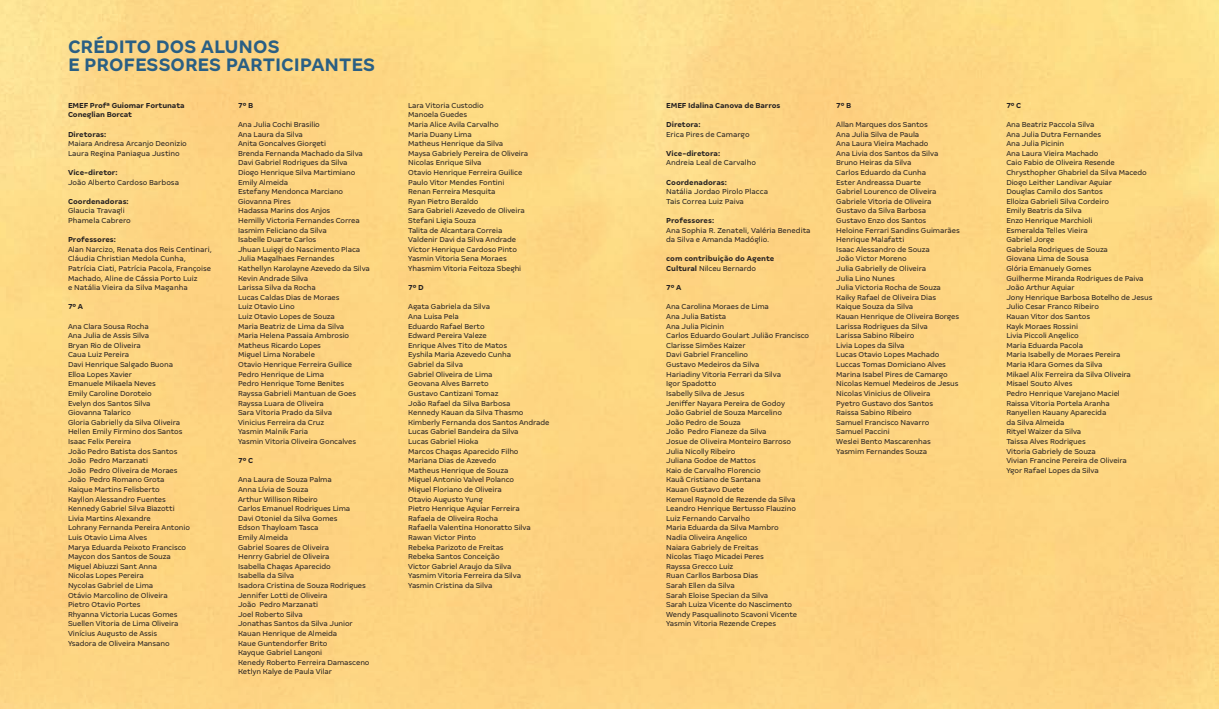
<style>
.page{position:relative;width:1219px;height:709px;background:#fff}
.page>*{position:absolute;margin:0;border:0;box-sizing:border-box;transform-origin:0 0}
.t1{font:700 20px/18px "Margem";color:#2a5f84}
.t2{font:8px/9.6px "Margem";letter-spacing:-.01em;color:#231f20}
.t3{font:700 8px/9.6px "Margem";letter-spacing:-.01em;color:#231f20}
.s1{font-weight:400}
</style>
<div class="page">
<h1 class="t1" style="left:68px;top:37px;width:308px">CRÉDITO DOS ALUNOS<br>E PROFESSORES PARTICIPANTES</h1>
<p class="t3" style="left:68px;top:100px;width:118px">EMEF Profª Guiomar Fortunata<br>Coneglian Borcat</p>
<p class="t3" style="left:68px;top:129px;width:40px">Diretoras:</p>
<p class="t2" style="left:68px;top:139px;width:120px">Maiara Andresa Arcanjo Deonizio<br>Laura Regina Paniagua Justino</p>
<p class="t3" style="left:68px;top:168px;width:51px">Vice-diretor:</p>
<p class="t2" style="left:68px;top:177px;width:112px">João Alberto Cardoso Barbosa</p>
<p class="t3" style="left:68px;top:196px;width:62px">Coordenadoras:</p>
<p class="t2" style="left:68px;top:206px;width:64px">Glaucia Travagli<br>Phamela Cabrero</p>
<p class="t3" style="left:68px;top:235px;width:49px">Professores:</p>
<p class="t2" style="left:68px;top:244px;width:145px">Alan Narcizo, Renata dos Reis Centinari, Cláudia Christian Medola Cunha, Patrícia Ciati, Patrícia Pacola, Françoise Machado, Aline de Cássia Porto Luiz<br>e Natália Vieira da Silva Maganha</p>
<p class="t3" style="left:68px;top:302px;width:17px">7º A</p>
<p class="t2" style="left:68px;top:321px;width:123px">Ana Clara Sousa Rocha<br>Ana Julia de Assis Silva<br>Bryan Rio de Oliveira<br>Caua Luiz Pereira<br>Davi Henrique Salgado Buona<br>Elloa Lopes Xavier<br>Emanuele Mikaela Neves<br>Emily Caroline Doroteio<br>Evelyn dos Santos Silva<br>Giovanna Talarico<br>Gloria Gabrielly da Silva Oliveira<br>Hellen Emily Firmino dos Santos<br>Isaac Felix Pereira<br>João Pedro Batista dos Santos<br>João Pedro Marzanati<br>João Pedro Oliveira de Moraes<br>João Pedro Romano Grota<br>Kaique Martins Felisberto<br>Kayllon Alessandro Fuentes<br>Kennedy Gabriel Silva Biazotti<br>Livia Martins Alexandre<br>Lohrany Fernanda Pereira Antonio<br>Luis Otavio Lima Alves<br>Marya Eduarda Peixoto Francisco<br>Maycon dos Santos de Souza<br>Miguel Abiuzzi Sant Anna<br>Nicolas Lopes Pereira<br>Nycolas Gabriel de Lima<br>Otávio Marcolino de Oliveira<br>Pietro Otavio Portes<br>Rhyanna Victoria Lucas Gomes<br>Suellen Vitoria de Lima Oliveira<br>Vinícius Augusto de Assis<br>Ysadora de Oliveira Mansano</p>
<p class="t3" style="left:238px;top:100px;width:16px">7º B</p>
<p class="t2" style="left:238px;top:120px;width:133px">Ana Julia Cochi Brasilio<br>Ana Laura da Silva<br>Anita Goncalves Giorgeti<br>Brenda Fernanda Machado da Silva<br>Davi Gabriel Rodrigues da Silva<br>Diogo Henrique Silva Martimiano<br>Emily Almeida<br>Estefany Mendonca Marciano<br>Giovanna Pires<br>Hadassa Marins dos Anjos<br>Hemilly Victoria Fernandes Correa<br>Iasmim Feliciano da Silva<br>Isabelle Duarte Carlos<br>Jhuan Luiggi do Nascimento Placa<br>Julia Magalhaes Fernandes<br>Kathellyn Karolayne Azevedo da Silva<br>Kevin Andrade Silva<br>Larissa Silva da Rocha<br>Lucas Caldas Dias de Moraes<br>Luiz Otavio Lino<br>Luiz Otavio Lopes de Souza<br>Maria Beatriz de Lima da Silva<br>Maria Helena Passaia Ambrosio<br>Matheus Ricardo Lopes<br>Miguel Lima Norabele<br>Otavio Henrique Ferreira Guilice<br>Pedro Henrique de Lima<br>Pedro Henrique Tome Benites<br>Rayssa Gabrieli Mantuan de Goes<br>Rayssa Luara de Oliveira<br>Sara Vitoria Prado da Silva<br>Vinicius Ferreira da Cruz<br>Yasmin Malnik Faria<br>Yasmin Vitoria Oliveira Goncalves</p>
<p class="t3" style="left:238px;top:456px;width:16px">7º C</p>
<p class="t2" style="left:238px;top:475px;width:133px">Ana Laura de Souza Palma<br>Anna Lívia de Souza<br>Arthur Willison Ribeiro<br>Carlos Emanuel Rodrigues Lima<br>Davi Otoniel da Silva Gomes<br>Edson Thayloam Tasca<br>Emily Almeida<br>Gabriel Soares de Oliveira<br>Henrry Gabriel de Oliveira<br>Isabella Chagas Aparecido<br>Isabella da Silva<br>Isadora Cristina de Souza Rodrigues<br>Jennifer Lotti de Oliveira<br>João Pedro Marzanati<br>Joel Roberto Silva<br>Jonathas Santos da Silva Junior<br>Kauan Henrique de Almeida<br>Kaue Guntendorfer Brito<br>Kayque Gabriel Langoni<br>Kenedy Roberto Ferreira Damasceno<br>Ketlyn Kalye de Paula Vilar</p>
<p class="t2" style="left:408px;top:100px;width:122px">Lara Vitoria Custodio<br>Manoela Guedes<br>Maria Alice Avila Carvalho<br>Maria Duany Lima<br>Matheus Henrique da Silva<br>Maysa Gabriely Pereira de Oliveira<br>Nicolas Enrique Silva<br>Otavio Henrique Ferreira Guilice<br>Paulo Vitor Mendes Fontini<br>Renan Ferreira Mesquita<br>Ryan Pietro Beraldo<br>Sara Gabrieli Azevedo de Oliveira<br>Stefani Ligia Souza<br>Talita de Alcantara Correia<br>Valdenir Davi da Silva Andrade<br>Victor Henrique Cardoso Pinto<br>Yasmin Vitoria Sena Moraes<br>Yhasmim Vitoria Feitoza Sbeghi</p>
<p class="t3" style="left:408px;top:283px;width:17px">7º D</p>
<p class="t2" style="left:408px;top:302px;width:143px">Agata Gabriela da Silva<br>Ana Luisa Pela<br>Eduardo Rafael Berto<br>Edward Pereira Valeze<br>Enrique Alves Tito de Matos<br>Eyshila Maria Azevedo Cunha<br>Gabriel da Silva<br>Gabriel Oliveira de Lima<br>Geovana Alves Barreto<br>Gustavo Cantizani Tomaz<br>João Rafael da Silva Barbosa<br>Kennedy Kauan da Silva Thasmo<br>Kimberly Fernanda dos Santos Andrade<br>Lucas Gabriel Bandeira da Silva<br>Lucas Gabriel Hioka<br>Marcos Chagas Aparecido Filho<br>Mariana Dias de Azevedo<br>Matheus Henrique de Souza<br>Miguel Antonio Valvel Polanco<br>Miguel Floriano de Oliveira<br>Otavio Augusto Yung<br>Pietro Henrique Aguiar Ferreira<br>Rafaela de Oliveira Rocha<br>Rafaella Valentina Honoratto Silva<br>Rawan Victor Pinto<br>Rebeka Parizoto de Freitas<br>Rebeka Santos Conceição<br>Victor Gabriel Araujo da Silva<br>Yasmim Vitoria Ferreira da Silva<br>Yasmin Cristina da Silva</p>
<p class="t3" style="left:666px;top:100px;width:116px">EMEF Idalina Canova de Barros</p>
<p class="t3" style="left:666px;top:120px;width:36px">Diretora:</p>
<p class="t2" style="left:666px;top:129px;width:85px">Erica Pires de Camargo</p>
<p class="t3" style="left:666px;top:148px;width:55px">Vice-diretora:</p>
<p class="t2" style="left:666px;top:158px;width:91px">Andreia Leal de Carvalho</p>
<p class="t3" style="left:666px;top:177px;width:62px">Coordenadoras:</p>
<p class="t2" style="left:666px;top:187px;width:103px">Natália Jordao Pirolo Placca<br>Tais Correa Luiz Paiva</p>
<p class="t3" style="left:666px;top:216px;width:49px">Professores:</p>
<p class="t2" style="left:666px;top:225px;width:146px">Ana Sophia R. Zenateli, Valéria Benedita da Silva e Amanda Madóglio.</p>
<p class="t3" style="left:666px;top:254px;width:110px">com contribuição do Agente<br>Cultural <span class="s1">Nilceu Bernardo</span></p>
<p class="t3" style="left:666px;top:283px;width:17px">7º A</p>
<p class="t2" style="left:666px;top:302px;width:144px">Ana Carolina Moraes de Lima<br>Ana Julia Batista<br>Ana Julia Picinin<br>Carlos Eduardo Goulart Julião Francisco<br>Clarisse Simões Kaizer<br>Davi Gabriel Francelino<br>Gustavo Medeiros da Silva<br>Hariadiny Vitoria Ferrari da Silva<br>Igor Spadotto<br>Isabelly Silva de Jesus<br>Jeniffer Nayara Pereira de Godoy<br>João Gabriel de Souza Marcelino<br>João Pedro de Souza<br>João Pedro Fianeze da Silva<br>Josue de Oliveira Monteiro Barroso<br>Julia Nicolly Ribeiro<br>Juliana Godoe de Mattos<br>Kaio de Carvalho Florencio<br>Kauã Cristiano de Santana<br>Kauan Gustavo Duete<br>Kemuel Raynold de Rezende da Silva<br>Leandro Henrique Bertusso Flauzino<br>Luiz Fernando Carvalho<br>Maria Eduarda da Silva Mambro<br>Nadia Oliveira Angelico<br>Naiara Gabriely de Freitas<br>Nicolas Tiago Micadei Peres<br>Rayssa Grecco Luiz<br>Ruan Carllos Barbosa Dias<br>Sarah Ellen da Silva<br>Sarah Eloise Specian da Silva<br>Sarah Luiza Vicente do Nascimento<br>Wendy Pasqualinoto Scavoni Vicente<br>Yasmin Vitoria Rezende Crepes</p>
<p class="t3" style="left:836px;top:100px;width:16px">7º B</p>
<p class="t2" style="left:836px;top:120px;width:125px">Allan Marques dos Santos<br>Ana Julia Silva de Paula<br>Ana Laura Vieira Machado<br>Ana Livia dos Santos da Silva<br>Bruno Heiras da Silva<br>Carlos Eduardo da Cunha<br>Ester Andreassa Duarte<br>Gabriel Lourenco de Oliveira<br>Gabriele Vitoria de Oliveira<br>Gustavo da Silva Barbosa<br>Gustavo Enzo dos Santos<br>Heloine Ferrari Sandins Guimarães<br>Henrique Malafatti<br>Isaac Alessandro de Souza<br>João Victor Moreno<br>Julia Gabrielly de Oliveira<br>Julia Lino Nunes<br>Julia Victoria Rocha de Souza<br>Kaiky Rafael de Oliveira Dias<br>Kaique Souza da Silva<br>Kauan Henrique de Oliveira Borges<br>Larissa Rodrigues da Silva<br>Larissa Sabino Ribeiro<br>Livia Lopes da Silva<br>Lucas Otavio Lopes Machado<br>Luccas Tomas Domiciano Alves<br>Marina Isabel Pires de Camargo<br>Nicolas Kemuel Medeiros de Jesus<br>Nicolas Vinicius de Oliveira<br>Pyetro Gustavo dos Santos<br>Raissa Sabino Ribeiro<br>Samuel Francisco Navarro<br>Samuel Paccini<br>Weslei Bento Mascarenhas<br>Yasmim Fernandes Souza</p>
<p class="t3" style="left:1006px;top:100px;width:16px">7º C</p>
<p class="t2" style="left:1006px;top:120px;width:148px">Ana Beatriz Paccola Silva<br>Ana Julia Dutra Fernandes<br>Ana Julia Picinin<br>Ana Laura Vieira Machado<br>Caio Fabio de Oliveira Resende<br>Chrysthopher Ghabriel da Silva Macedo<br>Diogo Leither Landivar Aguiar<br>Douglas Camilo dos Santos<br>Elloiza Gabrieli Silva Cordeiro<br>Emily Beatris da Silva<br>Enzo Henrique Marchioli<br>Esmeralda Telles Vieira<br>Gabriel Jorge<br>Gabriela Rodrigues de Souza<br>Giovana Lima de Sousa<br>Glória Emanuely Gomes<br>Guilherme Miranda Rodrigues de Paiva<br>João Arthur Aguiar<br>Jony Henrique Barbosa Botelho de Jesus<br>Julio Cesar Franco Ribeiro<br>Kauan Vitor dos Santos<br>Kayk Moraes Rossini<br>Livia Piccoli Angelico<br>Maria Eduarda Pacola<br>Maria Isabelly de Moraes Pereira<br>Maria Klara Gomes da Silva<br>Mikael Alix Ferreira da Silva Oliveira<br>Misael Souto Alves<br>Pedro Henrique Varejano Maciel<br>Raissa Vitoria Portela Aranha<br>Ranyellen Kauany Aparecida<br>da Silva Almeida<br>Rityel Waizer da Silva<br>Taissa Alves Rodrigues<br>Vitoria Gabriely de Souza<br>Vivian Francine Pereira de Oliveira<br>Ygor Rafael Lopes da Silva</p>
</div>
